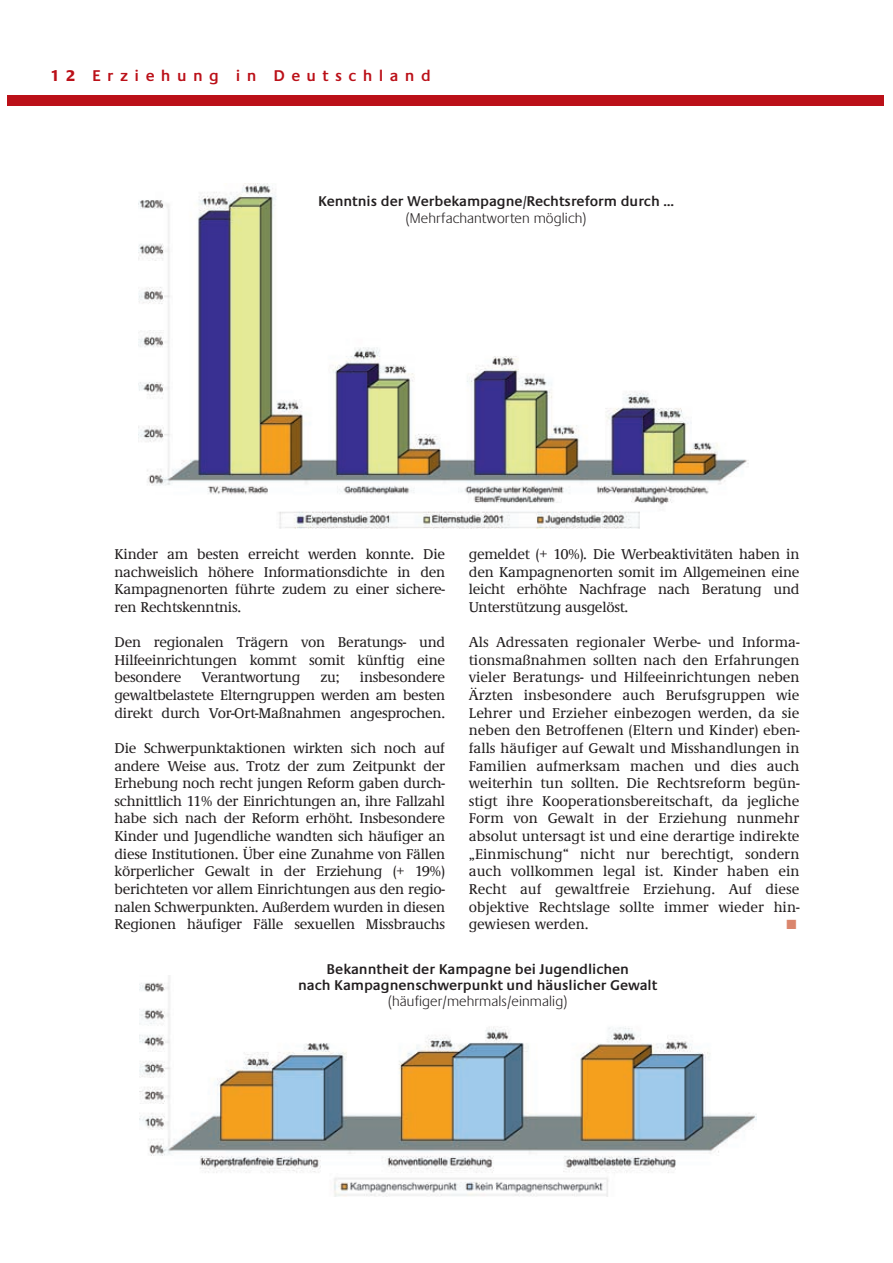
<style>
.page{position:relative;width:893px;height:1263px;background:#fff}
.page>*{position:absolute;margin:0;border:0;box-sizing:border-box;transform-origin:0 0}
.t1{font:600 16.2px "Praxis EF";letter-spacing:.395em;color:#bb1018}
.t2{font:500 14.7px/17.7px "Demos EF";letter-spacing:-.015em;color:#231f20;text-align:justify}
.t3{font:600 14.7px/16.2px "Praxis EF";color:#231f20;text-align:center}
.t4{font:300 14.7px "Praxis EF";letter-spacing:.01em;color:#231f20}
.t5{font:13.2px "Zapf Dingbats";color:#da856c}
.s1{font-weight:700}
</style>
<div class="page">
<img style="left:140px;top:975px;width:616px;height:222px">
<img style="left:138px;top:184px;width:610px;height:345px">
<div style="left:7px;top:95px;width:877px;height:11px;background:#bb1018"></div>
<p class="t1" style="left:50px;top:70px;width:382px"><span class="s1">12</span> Erziehung in Deutschland</p>
<p class="t3" style="left:318px;top:195px;width:357px">Kenntnis der Werbekampagne/Rechtsreform durch …</p>
<p class="t4" style="left:405px;top:212px;width:183px">(Mehrfachantworten möglich)</p>
<p class="t2" style="left:114px;top:546px;width:332px">Kinder am besten erreicht werden konnte. Die nachweislich höhere Informationsdichte in den Kampagnenorten führte zudem zu einer sichere&shy;ren Rechtskenntnis.</p>
<p class="t2" style="left:114px;top:635px;width:332px">Den regionalen Trägern von Beratungs- und Hilfeeinrichtungen kommt somit künftig eine besondere</p>
<p class="t2" style="left:114px;top:670px;width:332px;text-indent:245px">insbesondere gewaltbelastete Elterngruppen werden am besten direkt durch Vor-Ort-Maßnahmen angesprochen.</p>
<p class="t2" style="left:114px;top:740px;width:332px">Die Schwerpunktaktionen wirkten sich noch auf andere Weise aus. Trotz der zum Zeitpunkt der Erhebung noch recht jungen Reform gaben durch&shy;schnittlich 11% der Einrichtungen an, ihre Fallzahl habe sich nach der Reform erhöht. Insbesondere Kinder und Jugendliche wandten sich häufiger an diese Institutionen. Über eine Zunahme von Fällen körperlicher Gewalt in der Erziehung (+ 19%) berichteten vor allem Einrichtungen aus den regio&shy;nalen Schwerpunkten. Außerdem wurden in diesen Regionen häufiger Fälle sexuellen Missbrauchs</p>
<p class="t2" style="left:201px;top:670px;width:100px">Verantwortung</p>
<p class="t2" style="left:320px;top:670px;width:21px">zu;</p>
<p class="t2" style="left:469px;top:546px;width:332px">gemeldet (+ 10%). Die Werbeaktivitäten haben in den Kampagnenorten somit im Allgemeinen eine leicht erhöhte Nachfrage nach Beratung und Unterstützung ausgelöst.</p>
<p class="t2" style="left:469px;top:635px;width:332px">Als Adressaten regionaler Werbe- und Informa&shy;tionsmaßnahmen sollten nach den Erfahrungen vieler Beratungs- und Hilfeeinrichtungen neben Ärzten insbesondere auch Berufsgruppen wie Lehrer und Erzieher einbezogen werden, da sie neben den Betroffenen (Eltern und Kinder) eben&shy;falls häufiger auf Gewalt und Misshandlungen in Familien aufmerksam machen und dies auch weiterhin tun sollten. Die Rechtsreform begün&shy;stigt ihre Kooperationsbereitschaft, da jegliche Form von Gewalt in der Erziehung nunmehr absolut untersagt ist und eine derartige indirekte „Einmischung“ nicht nur berechtigt, sondern auch vollkommen legal ist. Kinder haben ein Recht auf gewaltfreie Erziehung. Auf diese objektive Rechtslage sollte immer wieder hin&shy;gewiesen werden.</p>
<p class="t5" style="left:786px;top:918px;width:12px">■</p>
<p class="t3" style="left:298px;top:962px;width:361px">Bekanntheit der Kampagne bei Jugendlichen<br>nach Kampagnenschwerpunkt und häuslicher Gewalt</p>
<p class="t4" style="left:388px;top:996px;width:181px">(häufiger/mehrmals/einmalig)</p>
</div>
